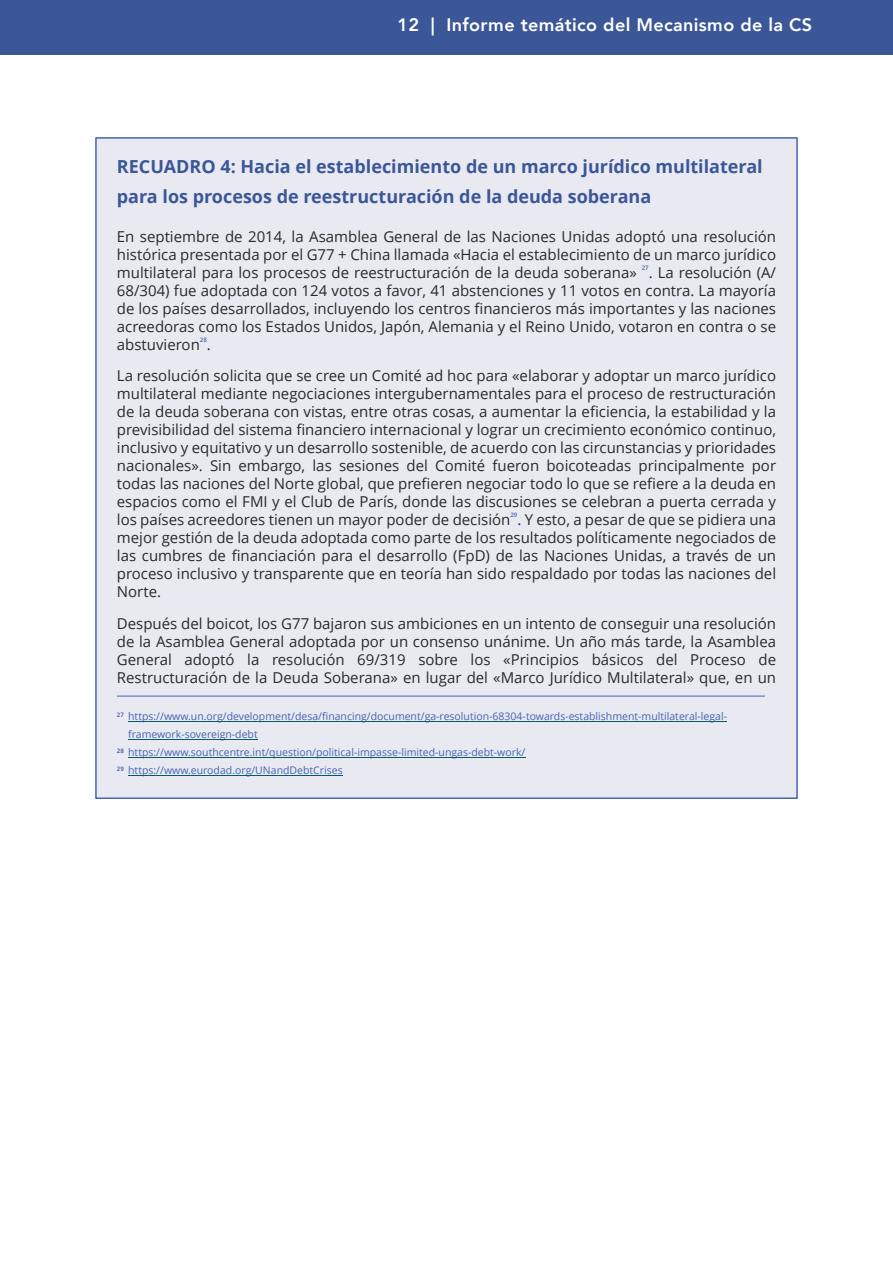
<style>
.page{position:relative;width:893px;height:1263px;background:#fff}
.page>*{position:absolute;margin:0;border:0;box-sizing:border-box;transform-origin:0 0}
.t1{font:700 18px/30px "Open Sans";color:#3b5797}
.t2{font:800 18px "Avenir";letter-spacing:.02em;color:#fff}
.t3{font:15px/18px "Open Sans";color:#2a2a2a;text-align:justify}
.t4{font:10.5px/18px "Open Sans";color:#4665af}
.t5{font:600 6.15px "Open Sans";color:#4665af}
</style>
<div class="page">
<div style="left:0;top:0;width:893px;height:54px;background:#3b5797"></div>
<div style="left:95px;top:137px;width:703px;height:662px;background:#e9e9f2;border:2px solid #4665af"></div>
<hr style="left:128px;top:757px;width:397px;height:1px;background:#045d63">
<hr style="left:128px;top:775px;width:215px;height:1px;background:#045d63">
<hr style="left:117px;top:696px;width:648px;height:1px;background:#4665af">
<hr style="left:128px;top:721px;width:599px;height:1px;background:#045d63">
<hr style="left:128px;top:739px;width:130px;height:1px;background:#045d63">
<p class="t2" style="left:397px;top:13px;width:416px">12 | Informe temático del Mecanismo de la CS</p>
<p class="t1" style="left:117px;top:153px;width:647px">RECUADRO 4: Hacia el establecimiento de un marco jurídico multilateral para los procesos de reestructuración de la deuda soberana</p>
<p class="t3" style="left:117px;top:229px;width:661px">En septiembre de 2014, la Asamblea General de las Naciones Unidas adoptó una resolución histórica presentada por el G77 + China llamada «Hacia el establecimiento de un marco jurídico multilateral para los procesos de reestructuración de la deuda soberana»</p>
<p class="t5" style="left:642px;top:265px;width:8px">27</p>
<p class="t3" style="left:117px;top:265px;width:661px;text-indent:532px">. La resolución (A/ 68/304) fue adoptada con 124 votos a favor, 41 abstenciones y 11 votos en contra. La mayoría de los países desarrollados, incluyendo los centros financieros más importantes y las naciones acreedoras como los Estados Unidos, Japón, Alemania y el Reino Unido, votaron en contra o se abstuvieron</p>
<p class="t5" style="left:200px;top:337px;width:8px">28</p>
<p class="t3" style="left:117px;top:330px;width:661px;line-height:31.5px;text-indent:90px">.<br>La resolución solicita que se cree un Comité ad hoc para «elaborar y adoptar un marco jurídico</p>
<p class="t3" style="left:117px;top:386px;width:661px">multilateral mediante negociaciones intergubernamentales para el proceso de restructuración de la deuda soberana con vistas, entre otras cosas, a aumentar la eficiencia, la estabilidad y la previsibilidad del sistema financiero internacional y lograr un crecimiento económico continuo, inclusivo y equitativo y un desarrollo sostenible, de acuerdo con las circunstancias y prioridades nacionales». Sin embargo, las sesiones del Comité fueron boicoteadas principalmente por todas las naciones del Norte global, que prefieren negociar todo lo que se refiere a la deuda en espacios como el FMI y el Club de París, donde las discusiones se celebran a puerta cerrada y los países acreedores tienen un mayor poder de decisión</p>
<p class="t5" style="left:510px;top:513px;width:8px">29</p>
<p class="t3" style="left:117px;top:512px;width:661px;text-indent:400px">. Y esto, a pesar de que se pidiera una mejor gestión de la deuda adoptada como parte de los resultados políticamente negociados de las cumbres de financiación para el desarrollo (FpD) de las Naciones Unidas, a través de un proceso inclusivo y transparente que en teoría han sido respaldado por todas las naciones del Norte.</p>
<p class="t3" style="left:117px;top:616px;width:661px">Después del boicot, los G77 bajaron sus ambiciones en un intento de conseguir una resolución de la Asamblea General adoptada por un consenso unánime. Un año más tarde, la Asamblea General adoptó la resolución 69/319 sobre los «Principios básicos del Proceso de Restructuración de la Deuda Soberana» en lugar del «Marco Jurídico Multilateral» que, en un</p>
<p class="t4" style="left:128px;top:708px;width:600px;text-indent:-11px"><sup>27</sup> https://www.un.org/development/desa/financing/document/ga-resolution-68304-towards-establishment-multilateral-legal&shy;framework-sovereign-debt</p>
<p class="t4" style="left:117px;top:744px;width:410px"><sup>28</sup> https://www.southcentre.int/question/political-impasse-limited-ungas-debt-work/<br><sup>29</sup> https://www.eurodad.org/UNandDebtCrises</p>
</div>
